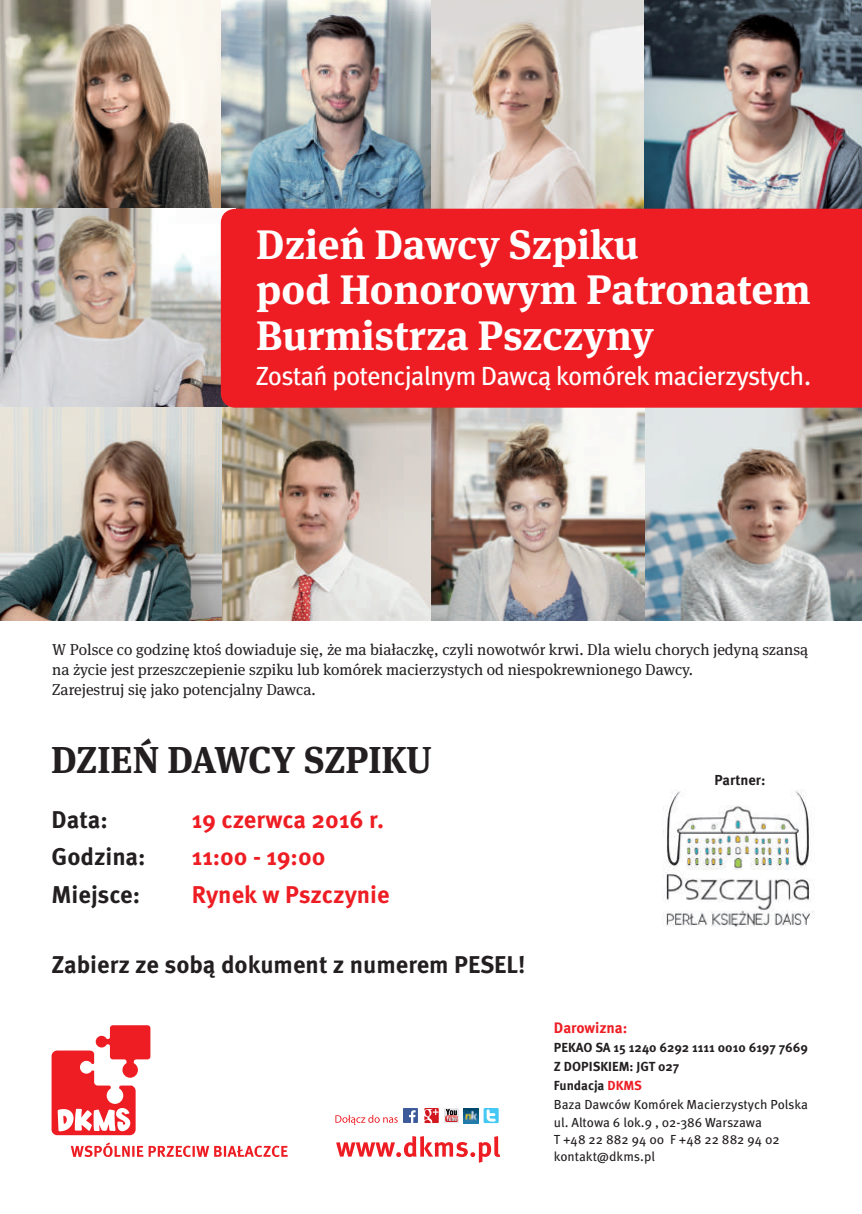
<style>
.page{position:relative;width:862px;height:1214px;background:#fff}
.page>*{position:absolute;margin:0;border:0;box-sizing:border-box;transform-origin:0 0}
.t1{font:700 41.2px/45.4px "Meta Serif Pro";color:#fff}
.t2{font:700 37.4px "Meta Serif Pro";color:#231f20}
.t3{font:26.2px "Meta Pro";letter-spacing:-.03em;color:#fff}
.t4{font:700 24.2px "Meta Pro";color:#231f20}
.t5{font:700 24.2px "Meta Pro";color:#ee1d23}
.t6{font:15.8px/20.2px "Meta Serif Pro";color:#231f20}
.t7{font:700 15.2px "Meta OT";letter-spacing:-.005em;color:#ee1d23}
.t8{font:700 14.4px "Meta Pro";color:#231f20}
.t9{font:700 13.2px/19.2px "Meta OT";color:#231f20}
.t10{font:13.2px/17.2px "Meta OT";color:#231f20}
.s1{color:#ee1d23}
.s2{font-weight:400}
</style>
<div class="page">
<svg style="left:52px;top:1025px;width:98px;height:109px"></svg>
<svg style="left:71px;top:1142px;width:217px;height:14px"></svg>
<svg style="left:336px;top:1136px;width:164px;height:26px"></svg>
<svg style="left:335px;top:1114px;width:63px;height:10px"></svg>
<div style="left:403px;top:1107px;width:15px;height:15px;background:#3c5a99"></div>
<svg style="left:409px;top:1110px;width:6px;height:12px"></svg>
<svg style="left:424px;top:1108px;width:15px;height:15px"></svg>
<svg style="left:444px;top:1107px;width:15px;height:15px"></svg>
<svg style="left:445px;top:1108px;width:12px;height:13px"></svg>
<img style="left:464px;top:1108px;width:15px;height:14px">
<div style="left:483px;top:1107px;width:16px;height:15px;background:#45c8f4"></div>
<svg style="left:486px;top:1109px;width:10px;height:12px"></svg>
<img style="left:221px;top:0;width:641px;height:209px">
<img style="left:0;top:0;width:221px;height:209px">
<img style="left:0;top:209px;width:221px;height:198px">
<img style="left:222px;top:407px;width:640px;height:213px">
<img style="left:0;top:407px;width:222px;height:213px">
<div style="left:221px;top:209px;width:641px;height:198px;background:#ee1d23"></div>
<img style="left:662px;top:789px;width:153px;height:138px">
<h1 class="t1" style="left:256px;top:218px;width:556px">Dzień Dawcy Szpiku<br>pod Honorowym Patronatem<br>Burmistrza Pszczyny</h1>
<h3 class="t3" style="left:256px;top:359px;width:557px">Zostań potencjalnym Dawcą komórek macierzystych.</h3>
<p class="t6" style="left:52px;top:638px;width:757px">W Polsce co godzinę ktoś dowiaduje się, że ma białaczkę, czyli nowotwór krwi. Dla wielu chorych jedyną szansą na życie jest przeszczepienie szpiku lub komórek macierzystych od niespokrewnionego Dawcy.<br>Zarejestruj się jako potencjalny Dawca.</p>
<h2 class="t2" style="left:51px;top:729px;width:382px">DZIEŃ DAWCY SZPIKU</h2>
<h3 class="t4" style="left:52px;top:804px;width:58px">Data:</h3>
<h3 class="t5" style="left:192px;top:804px;width:194px">19 czerwca 2016 r.</h3>
<h3 class="t4" style="left:52px;top:841px;width:95px">Godzina:</h3>
<h3 class="t5" style="left:192px;top:841px;width:135px">11:00 - 19:00</h3>
<h3 class="t4" style="left:52px;top:878px;width:90px">Miejsce:</h3>
<h3 class="t5" style="left:192px;top:878px;width:199px">Rynek w Pszczynie</h3>
<h3 class="t4" style="left:52px;top:948px;width:475px">Zabierz ze sobą dokument z numerem PESEL!</h3>
<p class="t8" style="left:714px;top:771px;width:53px">Partner:</p>
<p class="t7" style="left:554px;top:1018px;width:75px">Darowizna:</p>
<p class="t9" style="left:554px;top:1037px;width:256px">PEKAO SA 15 1240 6292 1111 0010 6197 7669<br>Z DOPISKIEM: JGT 027<br>Fundacja <span class="s1">DKMS<br></span><span class="s2">Baza Dawców Komórek Macierzystych Polska</span></p>
<p class="t10" style="left:554px;top:1113px;width:227px">ul. Altowa 6 lok.9 , 02-386 Warszawa<br>T +48 22 882 94 00 F +48 22 882 94 02 kontakt@dkms.pl</p>
</div>
